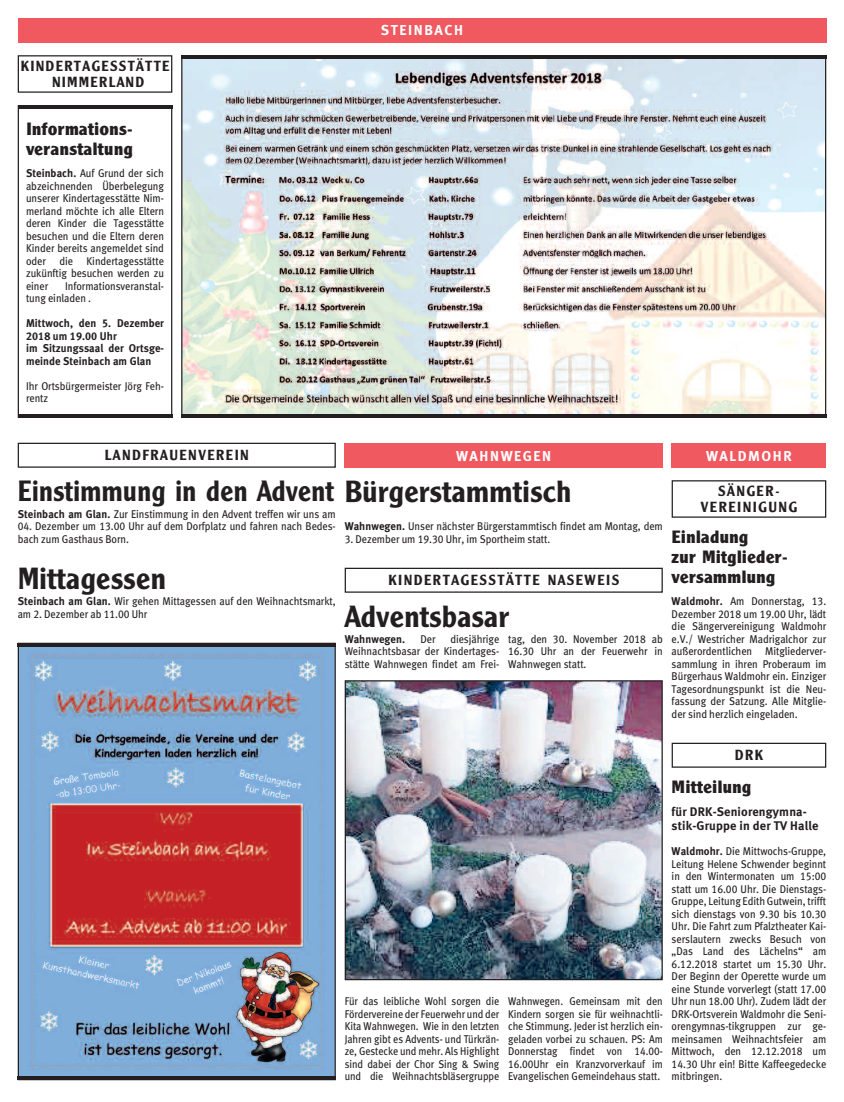
<style>
.page{position:relative;width:844px;height:1102px;background:#fff}
.page>*{position:absolute;margin:0;border:0;box-sizing:border-box;transform-origin:0 0}
.t1{font:600 30px "M Clearface Gothic";letter-spacing:.01em;color:#231f20}
.t2{font:600 28.75px "M Clearface Gothic";letter-spacing:.01em;color:#231f20;scale:.95 1}
.t3{font:700 17.5px/20px "M Clearface Gothic";letter-spacing:.01em;color:#231f20}
.t4{font:600 14.38px/15.8px "M Clearface Gothic";letter-spacing:.115em;color:#231f20;text-align:center}
.t5{font:14.38px "Meta Bold LF";letter-spacing:.11em;color:#fff}
.t6{font:12.5px/13.8px "Meta Bold LF";letter-spacing:.01em;color:#231f20}
.t7{font:11.25px/12.5px "Meta Book LF";letter-spacing:-.005em;color:#231f20;text-align:justify;scale:.92 1}
.t8{font:11.25px/12.5px "Meta Book LF";letter-spacing:-.005em;color:#231f20;text-align:justify;scale:.9 1}
.t9{font:11.25px/12.5px "Meta Bold LF";letter-spacing:.005em;color:#231f20;scale:.96 1}
.s1{font-family:"Meta Bold LF"}
.s2{font-size:30px}
</style>
<div class="page">
<div style="left:18px;top:18px;width:808px;height:25px;background:#f0595f"></div>
<img style="left:183px;top:59px;width:641px;height:355px">
<div style="left:18px;top:55px;width:154px;height:38px;border:1px solid #231f20"></div>
<div style="left:18px;top:105px;width:154px;height:313px;border:1px solid #231f20"></div>
<hr style="left:18px;top:105px;width:154px;height:4px;background:#231f20">
<hr style="left:18px;top:414px;width:154px;height:4px;background:#231f20">
<img style="left:20px;top:646px;width:314px;height:431px">
<div style="left:18px;top:443px;width:318px;height:25px;border:1px solid #231f20"></div>
<div style="left:345px;top:443px;width:318px;height:25px;background:#f0595f"></div>
<div style="left:345px;top:568px;width:318px;height:25px;border:1px solid #231f20"></div>
<img style="left:347px;top:682px;width:314px;height:296px">
<div style="left:345px;top:680px;width:318px;height:300px;border:1px solid #231f20"></div>
<div style="left:672px;top:443px;width:154px;height:25px;background:#f0595f"></div>
<div style="left:672px;top:743px;width:154px;height:25px;border:1px solid #231f20"></div>
<div style="left:672px;top:480px;width:154px;height:38px;border:1px solid #231f20"></div>
<hr style="left:181px;top:55px;width:645px;height:4px;background:#231f20">
<hr style="left:181px;top:414px;width:645px;height:4px;background:#231f20">
<hr style="left:18px;top:643px;width:318px;height:3px;background:#231f20">
<hr style="left:18px;top:1077px;width:318px;height:3px;background:#231f20">
<p class="t4" style="left:21px;top:59px;width:150px">KINDERTAGESSTÄTTE<br>NIMMERLAND</p>
<h3 class="t3" style="left:26px;top:121px;width:108px">Informations&shy;veranstaltung</h3>
<p class="t7" style="left:26px;top:168px;width:151px"><span class="s1">Steinbach.</span> Auf Grund der sich abzeichnenden Überbelegung unserer Kindertagesstätte Nim&shy;merland möchte ich alle Eltern deren Kinder die Tagesstätte besuchen und die Eltern deren Kinder bereits angemeldet sind oder die Kindertagesstätte zukünftig besuchen werden zu einer</p>
<p class="t7" style="left:26px;top:280px;width:151px;text-indent:39px">Informationsveranstal&shy;tung einladen .</p>
<p class="t9" style="left:26px;top:318px;width:145px">Mittwoch, den 5. Dezember<br>2018 um 19.00 Uhr<br>im Sitzungssaal der Ortsge&shy;meinde Steinbach am Glan</p>
<p class="t7" style="left:26px;top:380px;width:151px">Ihr Ortsbürgermeister Jörg Feh&shy;rentz</p>
<p class="t5" style="left:381px;top:25px;width:84px">STEINBACH</p>
<p class="t4" style="left:105px;top:449px;width:145px">LANDFRAUENVEREIN</p>
<p class="t5" style="left:456px;top:450px;width:97px">WAHNWEGEN</p>
<h2 class="t2" style="left:18px;top:480px;width:584px">Einstimmung in den Advent <span class="s2">Bürgerstammtisch</span></h2>
<p class="t7" style="left:18px;top:509px;width:347px"><span class="s1">Steinbach am Glan.</span> Zur Einstimmung in den Advent treffen wir uns am</p>
<p class="t7" style="left:18px;top:521px;width:347px">04. Dezember um 13.00 Uhr auf dem Dorfplatz und fahren nach Bedes&shy;bach zum Gasthaus Born.</p>
<p class="t7" style="left:345px;top:521px;width:347px"><span class="s1">Wahnwegen.</span> Unser nächster Bürgerstammtisch findet am Montag, dem</p>
<p class="t7" style="left:345px;top:534px;width:225px">3. Dezember um 19.30 Uhr, im Sportheim statt.</p>
<h1 class="t1" style="left:18px;top:568px;width:150px">Mittagessen</h1>
<p class="t7" style="left:18px;top:596px;width:347px"><span class="s1">Steinbach am Glan.</span> Wir gehen Mittagessen auf den Weihnachtsmarkt, am 2. Dezember ab 11.00 Uhr</p>
<p class="t4" style="left:388px;top:574px;width:232px">KINDERTAGESSTÄTTE NASEWEIS</p>
<h1 class="t1" style="left:345px;top:605px;width:166px">Adventsbasar</h1>
<p class="t9" style="left:345px;top:634px;width:64px">Wahnwegen.</p>
<p class="t7" style="left:421px;top:634px;width:18px">Der</p>
<p class="t7" style="left:345px;top:634px;width:170px;text-indent:106px">diesjährige Weihnachtsbasar der Kindertages&shy;stätte Wahnwegen findet am Frei-</p>
<p class="t7" style="left:508px;top:634px;width:170px">tag, den 30. November 2018 ab 16.30 Uhr an der Feuerwehr in Wahnwegen statt.</p>
<p class="t5" style="left:706px;top:450px;width:87px">WALDMOHR</p>
<p class="t4" style="left:701px;top:484px;width:98px">SÄNGER-<br>VEREINIGUNG</p>
<h3 class="t3" style="left:672px;top:528px;width:118px">Einladung<br>zur Mitglieder&shy;versammlung</h3>
<p class="t7" style="left:672px;top:596px;width:170px"><span class="s1">Waldmohr.</span> Am Donnerstag, 13.<br>Dezember 2018 um 19.00 Uhr, lädt die Sängervereinigung Waldmohr e.V./ Westricher Madrigalchor zur außerordentlichen Mitgliederver&shy;sammlung in ihren Proberaum im Bürgerhaus Waldmohr ein. Einziger Tagesordnungspunkt ist die Neu&shy;fassung der Satzung. Alle Mitglie&shy;der sind herzlich eingeladen.</p>
<p class="t8" style="left:345px;top:996px;width:173px">Für das leibliche Wohl sorgen die Fördervereine der Feuerwehr und der Kita Wahnwegen. Wie in den letzten Jahren gibt es Advents- und Türkrän&shy;ze, Gestecke und mehr. Als Highlight sind dabei der Chor Sing &amp; Swing und die Weihnachtsbläsergruppe</p>
<p class="t8" style="left:508px;top:996px;width:173px">Wahnwegen. Gemeinsam mit den Kindern sorgen sie für weihnachtli&shy;che Stimmung. Jeder ist herzlich ein&shy;geladen vorbei zu schauen. PS: Am Donnerstag findet von 14.00- 16.00Uhr ein Kranzvorverkauf im Evangelischen Gemeindehaus statt.</p>
<p class="t4" style="left:735px;top:749px;width:30px">DRK</p>
<h3 class="t3" style="left:672px;top:778px;width:81px">Mitteilung</h3>
<p class="t6" style="left:672px;top:806px;width:148px">für DRK-Seniorengymna&shy;stik-Gruppe in der TV Halle</p>
<p class="t7" style="left:672px;top:846px;width:170px"><span class="s1">Waldmohr.</span> Die Mittwochs-Gruppe, Leitung Helene Schwender beginnt in den Wintermonaten um 15:00 statt um 16.00 Uhr. Die Dienstags-Gruppe, Leitung Edith Gutwein, trifft sich dienstags von 9.30 bis 10.30<br>Uhr. Die Fahrt zum Pfalztheater Kai&shy;serslautern zwecks Besuch von „Das Land des Lächelns“ am 6.12.2018 startet um 15.30 Uhr.<br>Der Beginn der Operette wurde um eine Stunde vorverlegt (statt 17.00<br>Uhr nun 18.00 Uhr). Zudem lädt der DRK-Ortsverein Waldmohr die Seni&shy;orengymnas-tikgruppen zur ge&shy;meinsamen Weihnachtsfeier am Mittwoch, den 12.12.2018 um 14.30 Uhr ein! Bitte Kaffeegedecke mitbringen.</p>
</div>
